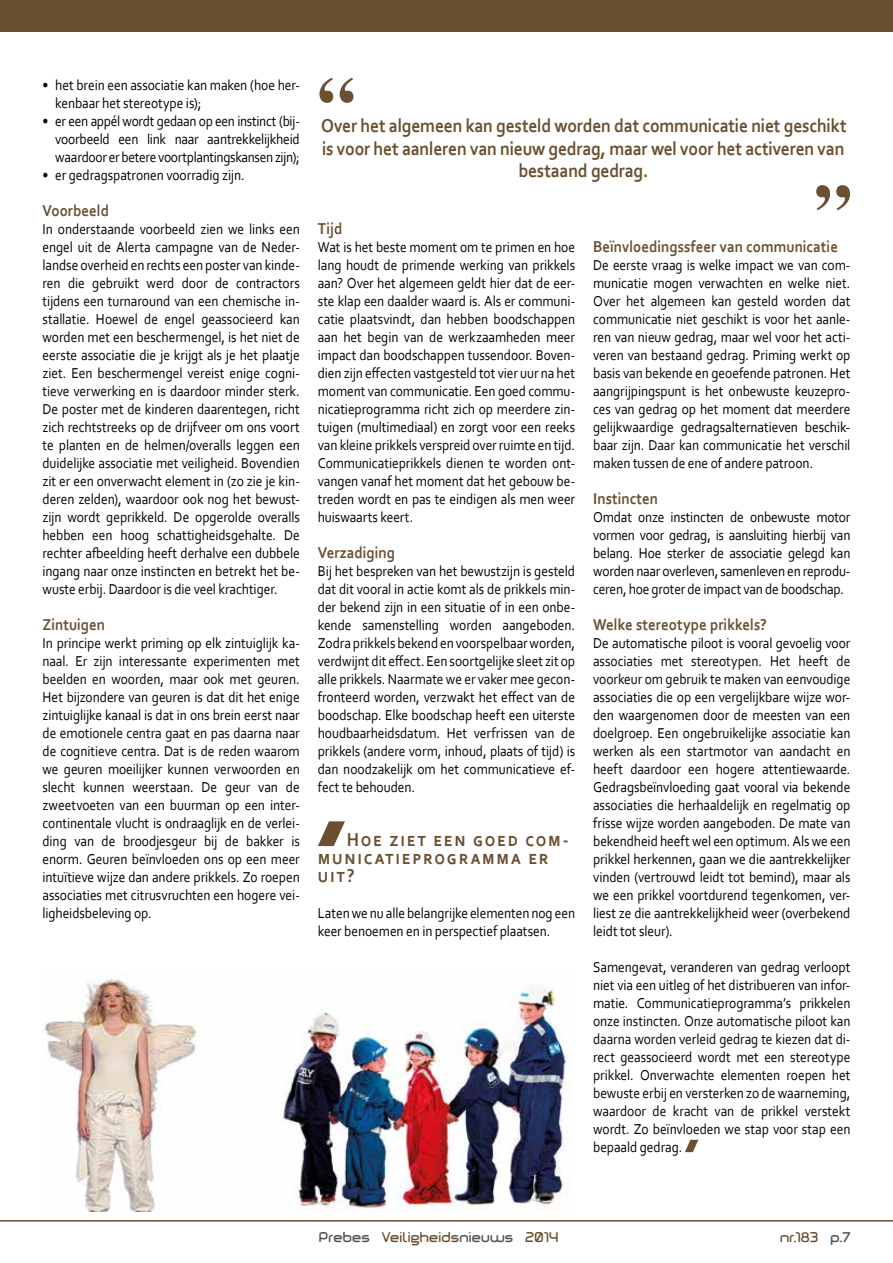
<style>
.page{position:relative;width:893px;height:1263px;background:#fff}
.page>*{position:absolute;margin:0;border:0;box-sizing:border-box;transform-origin:0 0}
.t1{font:700 19.5px/22.5px "Corbel";letter-spacing:-.01em;color:#6a4f30;text-align:center;scale:.9 1}
.t2{font:700 19.5px/18px "Corbel";letter-spacing:.1em;color:#6a4f30;scale:.9 1}
.t3{font:700 16.5px "Corbel";letter-spacing:.005em;color:#6a4f30;scale:.9 1}
.t4{font:15px/18px "Corbel";letter-spacing:-.01em;color:#000;text-align:justify;scale:.9 1}
.t5{font:13.65px "Marilou";letter-spacing:.01em;color:#6a4f30}
.s1{color:#53504e}
.s2{font-family:"Corbel";font-weight:700;color:#fff}
</style>
<div class="page">
<svg style="left:318px;top:821px;width:27px;height:25px"></svg>
<svg style="left:685px;top:1140px;width:13px;height:12px"></svg>
<svg style="left:319px;top:78px;width:34px;height:25px"></svg>
<svg style="left:816px;top:185px;width:34px;height:25px"></svg>
<img style="left:43px;top:969px;width:527px;height:243px">
<div style="left:0;top:0;width:893px;height:32px;background:#6a4f30"></div>
<hr style="left:0;top:1220px;width:893px;height:1px;background:#6a4f30">
<p class="t4" style="left:55px;top:76px;width:273px;text-indent:-13px">• het brein een associatie kan maken (hoe her&shy;kenbaar het stereotype is);</p>
<p class="t4" style="left:55px;top:112px;width:273px;text-indent:-13px">• er een appél wordt gedaan op een instinct (bij&shy;voorbeeld een link naar aantrekkelijkheid waardoor er betere voortplantingskansen zijn);</p>
<p class="t4" style="left:43px;top:166px;width:226px">• er gedragspatronen voorradig zijn.</p>
<p class="t3" style="left:43px;top:200px;width:75px">Voorbeeld</p>
<p class="t4" style="left:43px;top:220px;width:287px">In onderstaande voorbeeld zien we links een engel uit de Alerta campagne van de Neder&shy;landse overheid en rechts een poster van kinde&shy;ren die gebruikt werd door de contractors tijdens een turnaround van een chemische in&shy;stallatie. Hoewel de engel geassocieerd kan worden met een beschermengel, is het niet de eerste associatie die je krijgt als je het plaatje ziet. Een beschermengel vereist enige cogni&shy;tieve verwerking en is daardoor minder sterk.<br>De poster met de kinderen daarentegen, richt zich rechtstreeks op de drijfveer om ons voort te planten en de helmen/overalls leggen een duidelijke associatie met veiligheid. Bovendien zit er een onverwacht element in (zo zie je kin&shy;deren zelden), waardoor ook nog het bewust&shy;zijn wordt geprikkeld. De opgerolde overalls hebben een hoog schattigheidsgehalte. De rechter afbeelding heeft derhalve een dubbele ingang naar onze instincten en betrekt het be&shy;wuste erbij. Daardoor is die veel krachtiger.</p>
<p class="t3" style="left:43px;top:614px;width:71px">Zintuigen</p>
<p class="t4" style="left:43px;top:634px;width:287px">In principe werkt priming op elk zintuiglijk ka&shy;naal. Er zijn interessante experimenten met beelden en woorden, maar ook met geuren.<br>Het bijzondere van geuren is dat dit het enige zintuiglijke kanaal is dat in ons brein eerst naar de emotionele centra gaat en pas daarna naar de cognitieve centra. Dat is de reden waarom we geuren moeilijker kunnen verwoorden en slecht kunnen weerstaan. De geur van de zweetvoeten van een buurman op een inter&shy;continentale vlucht is ondraaglijk en de verlei&shy;ding van de broodjesgeur bij de bakker is enorm. Geuren beïnvloeden ons op een meer intuïtieve wijze dan andere prikkels. Zo roepen associaties met citrusvruchten een hogere vei&shy;ligheidsbeleving op.</p>
<h1 class="t1" style="left:321px;top:114px;width:586px">Over het algemeen kan gesteld worden dat communicatie niet geschikt is voor het aanleren van nieuw gedrag, maar wel voor het activeren van bestaand gedrag.</h1>
<p class="t3" style="left:318px;top:218px;width:29px">Tijd</p>
<p class="t4" style="left:318px;top:238px;width:287px">Wat is het beste moment om te primen en hoe lang houdt de primende werking van prikkels aan? Over het algemeen geldt hier dat de eer&shy;ste klap een daalder waard is. Als er communi&shy;catie plaatsvindt, dan hebben boodschappen aan het begin van de werkzaamheden meer impact dan boodschappen tussendoor. Boven&shy;dien zijn effecten vastgesteld tot vier uur na het moment van communicatie. Een goed commu&shy;nicatieprogramma richt zich op meerdere zin&shy;tuigen (multimediaal) en zorgt voor een reeks van kleine prikkels verspreid over ruimte en tijd.<br>Communicatieprikkels dienen te worden ont&shy;vangen vanaf het moment dat het gebouw be&shy;treden wordt en pas te eindigen als men weer huiswaarts keert.</p>
<p class="t3" style="left:318px;top:542px;width:87px">Verzadiging</p>
<p class="t4" style="left:318px;top:562px;width:287px">Bij het bespreken van het bewustzijn is gesteld dat dit vooral in actie komt als de prikkels min&shy;der bekend zijn in een situatie of in een onbe&shy;kende samenstelling worden aangeboden.<br>Zodra prikkels bekend en voorspelbaar worden, verdwijnt dit effect. Een soortgelijke sleet zit op alle prikkels. Naarmate we er vaker mee gecon&shy;fronteerd worden, verzwakt het effect van de boodschap. Elke boodschap heeft een uiterste houdbaarheidsdatum. Het verfrissen van de prikkels (andere vorm, inhoud, plaats of tijd) is dan noodzakelijk om het communicatieve ef&shy;fect te behouden.</p>
<h1 class="t2" style="left:318px;top:830px;width:280px;text-indent:29px">Hoe ziet een goed com&shy;municatieprogramma er uit?</h1>
<p class="t4" style="left:318px;top:904px;width:287px">Laten we nu alle belangrijke elementen nog een keer benoemen en in perspectief plaatsen.</p>
<p class="t3" style="left:593px;top:236px;width:273px">Beïnvloedingssfeer van communicatie</p>
<p class="t4" style="left:593px;top:256px;width:287px">De eerste vraag is welke impact we van com&shy;municatie mogen verwachten en welke niet.<br>Over het algemeen kan gesteld worden dat communicatie niet geschikt is voor het aanle&shy;ren van nieuw gedrag, maar wel voor het acti&shy;veren van bestaand gedrag. Priming werkt op basis van bekende en geoefende patronen. Het aangrijpingspunt is het onbewuste keuzepro&shy;ces van gedrag op het moment dat meerdere gelijkwaardige gedragsalternatieven beschik&shy;baar zijn. Daar kan communicatie het verschil maken tussen de ene of andere patroon.</p>
<p class="t3" style="left:593px;top:488px;width:74px">Instincten</p>
<p class="t4" style="left:593px;top:508px;width:287px">Omdat onze instincten de onbewuste motor vormen voor gedrag, is aansluiting hierbij van belang. Hoe sterker de associatie gelegd kan worden naar overleven, samenleven en reprodu&shy;ceren, hoe groter de impact van de boodschap.</p>
<p class="t3" style="left:593px;top:614px;width:194px">Welke stereotype prikkels?</p>
<p class="t4" style="left:593px;top:634px;width:287px">De automatische piloot is vooral gevoelig voor associaties met stereotypen. Het heeft de voorkeur om gebruik te maken van eenvoudige associaties die op een vergelijkbare wijze wor&shy;den waargenomen door de meesten van een doelgroep. Een ongebruikelijke associatie kan werken als een startmotor van aandacht en heeft daardoor een hogere attentiewaarde.<br>Gedragsbeïnvloeding gaat vooral via bekende associaties die herhaaldelijk en regelmatig op frisse wijze worden aangeboden. De mate van bekendheid heeft wel een optimum. Als we een prikkel herkennen, gaan we die aantrekkelijker vinden (vertrouwd leidt tot bemind), maar als we een prikkel voortdurend tegenkomen, ver&shy;liest ze die aantrekkelijkheid weer (overbekend leidt tot sleur).</p>
<p class="t4" style="left:593px;top:958px;width:287px">Samengevat, veranderen van gedrag verloopt niet via een uitleg of het distribueren van infor&shy;matie. Communicatieprogramma’s prikkelen onze instincten. Onze automatische piloot kan daarna worden verleid gedrag te kiezen dat di&shy;rect geassocieerd wordt met een stereotype prikkel. Onverwachte elementen roepen het bewuste erbij en versterken zo de waarneming, waardoor de kracht van de prikkel verstekt wordt. Zo beïnvloeden we stap voor stap een bepaald gedrag.</p>
<p class="t5" style="left:319px;top:1228px;width:241px"><span class="s1">Prebes</span> <span class="s2">/</span> Veiligheids<span class="s1">nieuws</span> <span class="s2">/</span> 2014</p>
<p class="t5" style="left:780px;top:1228px;width:72px">nr.183 <span class="s2">/</span> <span class="s1">p.7</span></p>
</div>
